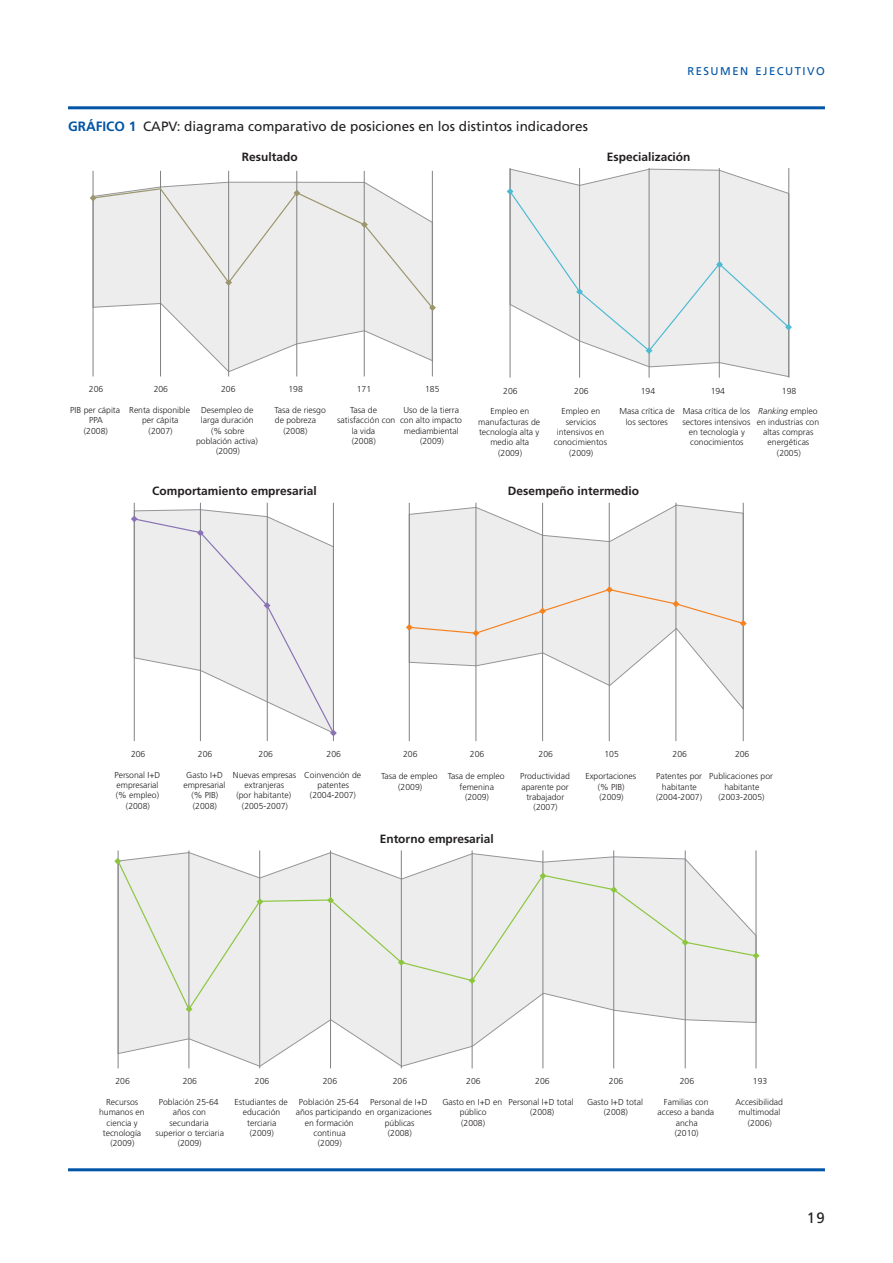
<style>
.page{position:relative;width:893px;height:1263px;background:#fff}
.page>*{position:absolute;margin:0;border:0;box-sizing:border-box;transform-origin:0 0}
.t1{font:15px "Frutiger LT Std";color:#231f20}
.t2{font:13.5px "Frutiger LT Std";color:#231f20}
.t3{font:700 12px "Frutiger LT Std";color:#231f20}
.t4{font:11.25px "Frutiger LT Std";letter-spacing:.135em;color:#0054a6}
.t5{font:300 8.7px/10.4px "Frutiger LT Std";color:#231f20;text-align:center}
.s1{font-weight:700;color:#0054a6}
.s2{font-style:italic}
</style>
<div class="page">
<hr style="left:68px;top:106px;width:757px;height:3px;background:#0054a6">
<hr style="left:68px;top:1168px;width:757px;height:3px;background:#0054a6">
<svg style="left:92px;top:181px;width:340px;height:192px"></svg>
<svg style="left:408px;top:504px;width:335px;height:207px"></svg>
<svg style="left:509px;top:168px;width:279px;height:209px"></svg>
<svg style="left:117px;top:852px;width:639px;height:215px"></svg>
<hr style="left:432px;top:171px;width:1px;height:205px;background:#808284">
<hr style="left:364px;top:171px;width:1px;height:205px;background:#808284">
<hr style="left:296px;top:171px;width:1px;height:205px;background:#808284">
<hr style="left:228px;top:171px;width:1px;height:205px;background:#808284">
<hr style="left:160px;top:171px;width:1px;height:205px;background:#808284">
<hr style="left:93px;top:171px;width:1px;height:205px;background:#808284">
<hr style="left:743px;top:503px;width:1px;height:238px;background:#808284">
<hr style="left:676px;top:503px;width:1px;height:238px;background:#808284">
<hr style="left:609px;top:503px;width:1px;height:238px;background:#808284">
<hr style="left:542px;top:503px;width:1px;height:238px;background:#808284">
<hr style="left:476px;top:503px;width:1px;height:238px;background:#808284">
<hr style="left:409px;top:503px;width:1px;height:238px;background:#808284">
<hr style="left:333px;top:503px;width:1px;height:238px;background:#808284">
<hr style="left:267px;top:503px;width:1px;height:238px;background:#808284">
<hr style="left:200px;top:503px;width:1px;height:238px;background:#808284">
<hr style="left:134px;top:503px;width:1px;height:238px;background:#808284">
<hr style="left:788px;top:168px;width:1px;height:210px;background:#808284">
<hr style="left:719px;top:168px;width:1px;height:210px;background:#808284">
<hr style="left:649px;top:168px;width:1px;height:210px;background:#808284">
<hr style="left:579px;top:168px;width:1px;height:210px;background:#808284">
<hr style="left:510px;top:168px;width:1px;height:210px;background:#808284">
<svg style="left:509px;top:190px;width:281px;height:162px;background:#e9eaec"></svg>
<hr style="left:756px;top:850px;width:1px;height:218px;background:#808284">
<hr style="left:685px;top:850px;width:1px;height:218px;background:#808284">
<hr style="left:613px;top:850px;width:1px;height:218px;background:#808284">
<hr style="left:543px;top:850px;width:1px;height:218px;background:#808284">
<hr style="left:472px;top:850px;width:1px;height:218px;background:#808284">
<hr style="left:401px;top:850px;width:1px;height:218px;background:#808284">
<hr style="left:330px;top:850px;width:1px;height:218px;background:#808284">
<hr style="left:259px;top:850px;width:1px;height:218px;background:#808284">
<hr style="left:189px;top:850px;width:1px;height:218px;background:#808284">
<hr style="left:118px;top:850px;width:1px;height:218px;background:#808284">
<svg style="left:117px;top:859px;width:640px;height:152px;background:#ebebeb"></svg>
<svg style="left:90px;top:187px;width:346px;height:124px;background:#e9e9e9"></svg>
<svg style="left:507px;top:188px;width:6px;height:7px"></svg>
<svg style="left:576px;top:288px;width:7px;height:7px"></svg>
<svg style="left:646px;top:347px;width:6px;height:7px"></svg>
<svg style="left:114px;top:858px;width:7px;height:6px"></svg>
<svg style="left:186px;top:1006px;width:6px;height:6px"></svg>
<svg style="left:257px;top:898px;width:6px;height:7px"></svg>
<svg style="left:327px;top:897px;width:7px;height:7px"></svg>
<svg style="left:398px;top:959px;width:7px;height:7px"></svg>
<svg style="left:469px;top:977px;width:6px;height:7px"></svg>
<svg style="left:540px;top:872px;width:6px;height:7px"></svg>
<svg style="left:610px;top:886px;width:7px;height:7px"></svg>
<svg style="left:682px;top:939px;width:7px;height:7px"></svg>
<svg style="left:753px;top:952px;width:6px;height:7px"></svg>
<svg style="left:131px;top:510px;width:206px;height:226px"></svg>
<svg style="left:406px;top:586px;width:341px;height:51px;background:#ebe8e6"></svg>
<svg style="left:716px;top:261px;width:7px;height:7px"></svg>
<svg style="left:785px;top:324px;width:7px;height:6px"></svg>
<h2 class="t2" style="left:68px;top:121px;width:521px"><span class="s1">GRÁFICO 1</span> CAPV: diagrama comparativo de posiciones en los distintos indicadores</h2>
<h3 class="t3" style="left:242px;top:152px;width:57px">Resultado</h3>
<p class="t4" style="left:687px;top:67px;width:139px">RESUMEN EJECUTIVO</p>
<h3 class="t3" style="left:607px;top:152px;width:85px">Especialización</h3>
<p class="t5" style="left:89px;top:385px;width:16px">206</p>
<p class="t5" style="left:70px;top:405px;width:51px">PIB per cápita<br>PPA<br>(2008)</p>
<p class="t5" style="left:221px;top:385px;width:16px">206</p>
<p class="t5" style="left:196px;top:405px;width:63px">Desempleo de larga duración (% sobre población activa) (2009)</p>
<p class="t5" style="left:154px;top:385px;width:16px">206</p>
<p class="t5" style="left:129px;top:405px;width:62px">Renta disponible per cápita (2007)</p>
<p class="t5" style="left:288px;top:385px;width:16px">198</p>
<p class="t5" style="left:275px;top:405px;width:53px">Tasa de riesgo</p>
<p class="t5" style="left:275px;top:416px;width:43px">de pobreza</p>
<p class="t5" style="left:283px;top:426px;width:25px">(2008)</p>
<p class="t5" style="left:425px;top:385px;width:16px">185</p>
<p class="t5" style="left:400px;top:405px;width:63px">Uso de la tierra con alto impacto mediambiental (2009)</p>
<p class="t5" style="left:357px;top:385px;width:16px">171</p>
<p class="t5" style="left:350px;top:405px;width:28px">Tasa de</p>
<p class="t5" style="left:337px;top:416px;width:60px">satisfacción con</p>
<p class="t5" style="left:352px;top:426px;width:25px">la vida</p>
<p class="t5" style="left:352px;top:437px;width:25px">(2008)</p>
<h3 class="t3" style="left:152px;top:486px;width:166px">Comportamiento empresarial</h3>
<p class="t5" style="left:503px;top:386px;width:16px">206</p>
<p class="t5" style="left:478px;top:407px;width:63px">Empleo en manufacturas de tecnología alta y medio alta (2009)</p>
<p class="t5" style="left:574px;top:386px;width:16px">206</p>
<p class="t5" style="left:554px;top:407px;width:55px">Empleo en servicios intensivos en conocimientos (2009)</p>
<p class="t5" style="left:641px;top:386px;width:16px">194</p>
<p class="t5" style="left:619px;top:407px;width:57px">Masa crítica de los sectores</p>
<p class="t5" style="left:711px;top:386px;width:16px">194</p>
<p class="t5" style="left:682px;top:407px;width:69px">Masa crítica de los sectores intensivos en tecnología y conocimientos</p>
<p class="t5" style="left:782px;top:386px;width:16px">198</p>
<p class="t5" style="left:757px;top:407px;width:64px"><span class="s2">Ranking</span> empleo en industrias con altas compras energéticas (2005)</p>
<h3 class="t3" style="left:508px;top:486px;width:133px">Desempeño intermedio</h3>
<p class="t5" style="left:131px;top:749px;width:16px">206</p>
<p class="t5" style="left:114px;top:770px;width:47px">Personal I+D empresarial (% empleo) (2008)</p>
<p class="t5" style="left:198px;top:749px;width:16px">206</p>
<p class="t5" style="left:183px;top:770px;width:44px">Gasto I+D empresarial (% PIB) (2008)</p>
<p class="t5" style="left:259px;top:749px;width:16px">206</p>
<p class="t5" style="left:233px;top:770px;width:65px">Nuevas empresas extranjeras<br>(por habitante) (2005-2007)</p>
<p class="t5" style="left:327px;top:749px;width:16px">206</p>
<p class="t5" style="left:304px;top:770px;width:59px">Coinvención de patentes (2004-2007)</p>
<p class="t5" style="left:403px;top:749px;width:16px">206</p>
<p class="t5" style="left:381px;top:772px;width:58px">Tasa de empleo (2009)</p>
<p class="t5" style="left:470px;top:749px;width:16px">206</p>
<p class="t5" style="left:448px;top:772px;width:58px">Tasa de empleo femenina (2009)</p>
<h3 class="t3" style="left:380px;top:834px;width:116px">Entorno empresarial</h3>
<p class="t5" style="left:539px;top:749px;width:16px">206</p>
<p class="t5" style="left:520px;top:772px;width:51px">Productividad aparente por trabajador (2007)</p>
<p class="t5" style="left:604px;top:749px;width:16px">105</p>
<p class="t5" style="left:585px;top:772px;width:52px">Exportaciones (% PIB) (2009)</p>
<p class="t5" style="left:735px;top:749px;width:16px">206</p>
<p class="t5" style="left:709px;top:772px;width:65px">Publicaciones por habitante (2003-2005)</p>
<p class="t5" style="left:673px;top:749px;width:16px">206</p>
<p class="t5" style="left:656px;top:772px;width:48px">Patentes por habitante (2004-2007)</p>
<p class="t5" style="left:115px;top:1077px;width:16px">206</p>
<p class="t5" style="left:99px;top:1097px;width:47px">Recursos humanos en ciencia y tecnología (2009)</p>
<p class="t5" style="left:183px;top:1077px;width:16px">206</p>
<p class="t5" style="left:155px;top:1097px;width:70px">Población 25-64 años con secundaria superior o terciaria (2009)</p>
<p class="t5" style="left:255px;top:1077px;width:16px">206</p>
<p class="t5" style="left:235px;top:1097px;width:55px">Estudiantes de educación terciaria (2009)</p>
<p class="t5" style="left:393px;top:1077px;width:16px">206</p>
<p class="t5" style="left:366px;top:1097px;width:68px">Personal de I+D en organizaciones públicas<br>(2008)</p>
<p class="t5" style="left:323px;top:1077px;width:16px">206</p>
<p class="t5" style="left:296px;top:1097px;width:67px">Población 25-64 años participando en formación continua<br>(2009)</p>
<p class="t5" style="left:466px;top:1077px;width:16px">206</p>
<p class="t5" style="left:442px;top:1097px;width:61px">Gasto en I+D en público<br>(2008)</p>
<p class="t5" style="left:535px;top:1077px;width:16px">206</p>
<p class="t5" style="left:509px;top:1097px;width:67px">Personal I+D total (2008)</p>
<p class="t5" style="left:609px;top:1077px;width:16px">206</p>
<p class="t5" style="left:587px;top:1097px;width:58px">Gasto I+D total (2008)</p>
<p class="t5" style="left:680px;top:1077px;width:16px">206</p>
<p class="t5" style="left:658px;top:1097px;width:58px">Familias con acceso a banda ancha<br>(2010)</p>
<p class="t5" style="left:753px;top:1077px;width:16px">193</p>
<p class="t5" style="left:735px;top:1097px;width:49px">Accesibilidad multimodal (2006)</p>
<h1 class="t1" style="left:807px;top:1212px;width:20px">19</h1>
</div>
